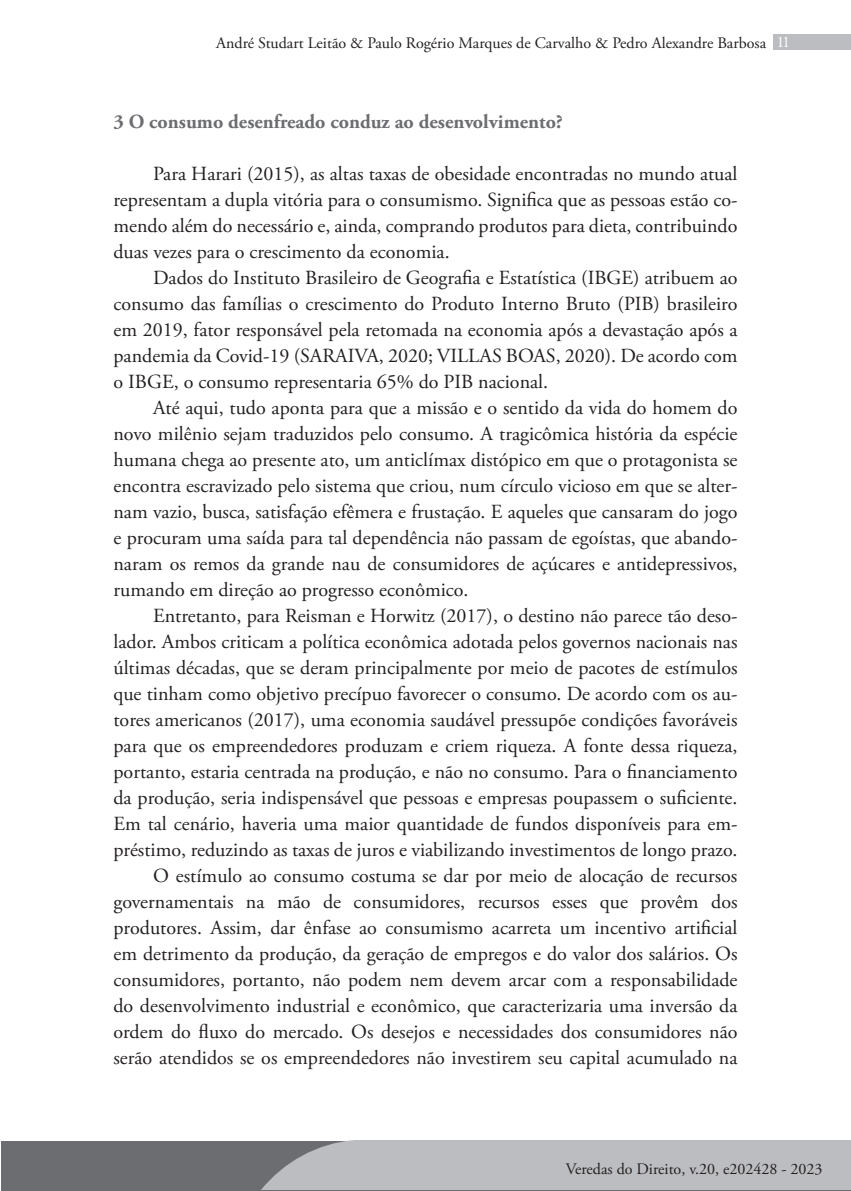
<style>
.page{position:relative;width:851px;height:1191px;background:#fff}
.page>*{position:absolute;margin:0;border:0;box-sizing:border-box;transform-origin:0 0}
.t1{font:20px/26px "Adobe Garamond Pro";color:#231f20;text-align:justify}
.t2{font:700 20px "Adobe Garamond Pro";color:#6c6d70}
.t3{font:16px "Adobe Garamond Pro";color:#231f20}
.s1{color:#fff}
</style>
<div class="page">
<div style="left:1px;top:1141px;width:849px;height:50px;background:#6c6d70"></div>
<hr style="left:0;top:1140px;width:1px;height:50px;background:#6c6d70">
<div style="left:773px;top:34px;width:77px;height:16px;background:#bcbdc0"></div>
<div style="left:261px;top:1140px;width:589px;height:50px;background:#bcbdc0"></div>
<p class="t3" style="left:216px;top:33px;width:574px">André Studart Leitão &amp; Paulo Rogério Marques de Carvalho &amp; Pedro Alexandre Barbosa <span class="s1">11</span></p>
<p class="t2" style="left:113px;top:110px;width:450px">3 O consumo desenfreado conduz ao desenvolvimento?</p>
<p class="t1" style="left:113px;top:161px;width:625px;text-indent:40px">Para Harari (2015), as altas taxas de obesidade encontradas no mundo atual representam a dupla vitória para o consumismo. Significa que as pessoas estão co&shy;mendo além do necessário e, ainda, comprando produtos para dieta, contribuindo duas vezes para o crescimento da economia.</p>
<p class="t1" style="left:113px;top:265px;width:625px;text-indent:40px">Dados do Instituto Brasileiro de Geografia e Estatística (IBGE) atribuem ao consumo das famílias o crescimento do Produto Interno Bruto (PIB) brasileiro em 2019, fator responsável pela retomada na economia após a devastação após a pandemia da Covid-19 (SARAIVA, 2020; VILLAS BOAS, 2020). De acordo com o IBGE, o consumo representaria 65% do PIB nacional.</p>
<p class="t1" style="left:113px;top:395px;width:625px;text-indent:40px">Até aqui, tudo aponta para que a missão e o sentido da vida do homem do novo milênio sejam traduzidos pelo consumo. A tragicômica história da espécie humana chega ao presente ato, um anticlímax distópico em que o protagonista se encontra escravizado pelo sistema que criou, num círculo vicioso em que se alter&shy;nam vazio, busca, satisfação efêmera e frustação. E aqueles que cansaram do jogo e procuram uma saída para tal dependência não passam de egoístas, que abando&shy;naram os remos da grande nau de consumidores de açúcares e antidepressivos, rumando em direção ao progresso econômico.</p>
<p class="t1" style="left:113px;top:603px;width:625px;text-align:right">Entretanto, para Reisman e Horwitz (2017), o destino não parece tão deso&shy;lador. Ambos criticam a política econômica adotada pelos governos nacionais nas últimas décadas, que se deram principalmente por meio de pacotes de estímulos que tinham como objetivo precípuo favorecer o consumo. De acordo com os au&shy;tores americanos (2017), uma economia saudável pressupõe condições favoráveis para que os empreendedores produzam e criem riqueza. A fonte dessa riqueza, portanto, estaria centrada na produção, e não no consumo. Para o financiamento da produção, seria indispensável que pessoas e empresas poupassem o suficiente.<br>Em tal cenário, haveria uma maior quantidade de fundos disponíveis para em&shy;préstimo, reduzindo as taxas de juros e viabilizando investimentos de longo prazo.<br>O estímulo ao consumo costuma se dar por meio de alocação de recursos governamentais na mão de consumidores, recursos esses que provêm dos produtores. Assim, dar ênfase ao consumismo acarreta um incentivo artificial em detrimento da produção, da geração de empregos e do valor dos salários. Os consumidores, portanto, não podem nem devem arcar com a responsabilidade do desenvolvimento industrial e econômico, que caracterizaria uma inversão da ordem do fluxo do mercado. Os desejos e necessidades dos consumidores não serão atendidos se os empreendedores não investirem seu capital acumulado na</p>
<p class="t3" style="left:565px;top:1159px;width:258px">Veredas do Direito, v.20, e202428 - 2023</p>
</div>
